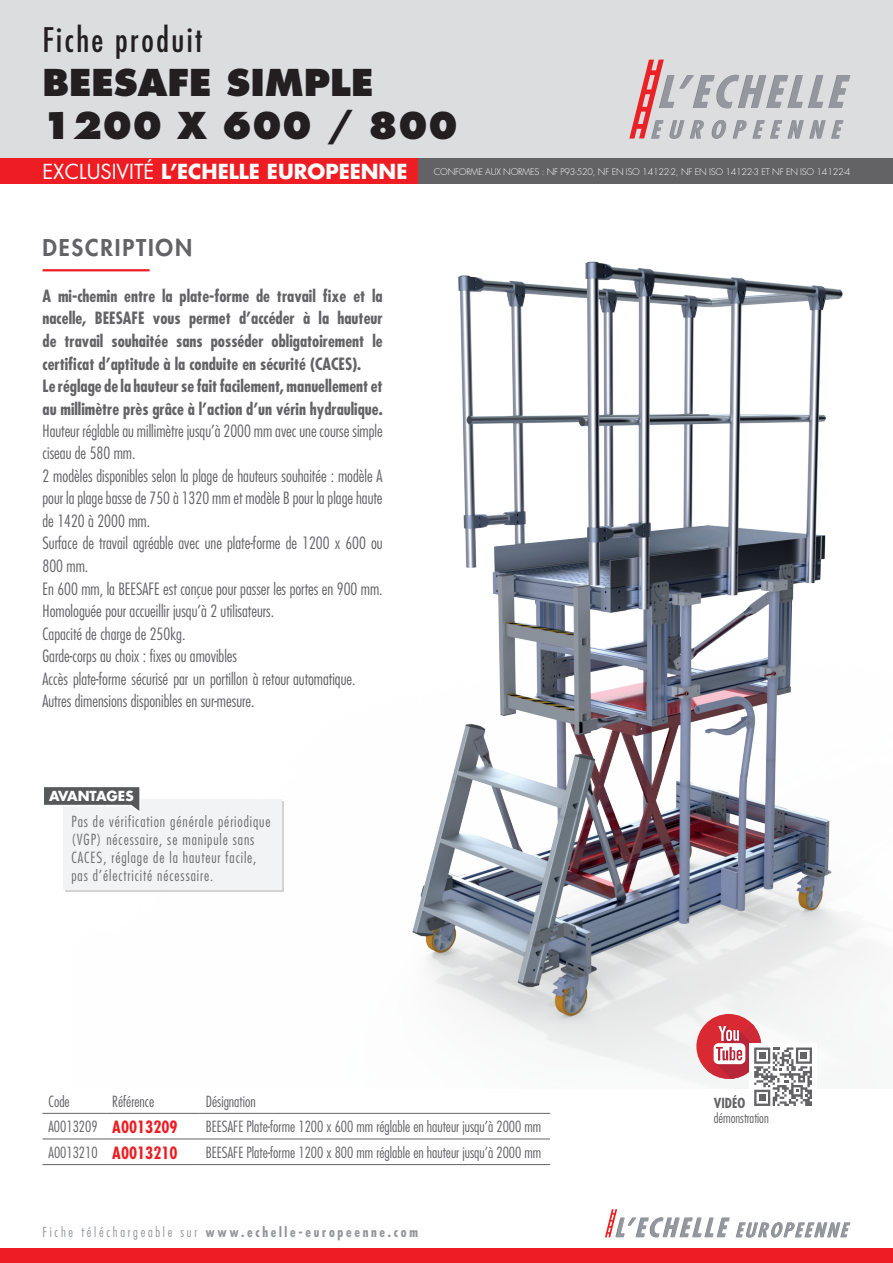
<style>
.page{position:relative;width:893px;height:1263px;background:#fff}
.page>*{position:absolute;margin:0;border:0;box-sizing:border-box;transform-origin:0 0}
.t1{font:800 36px/43.2px "Futura Std";color:#231f20}
.t2{font:condensed 33px "Futura Std";letter-spacing:.075em;color:#231f20}
.t3{font:800 22.5px "Futura Std";letter-spacing:.08em;color:#636366}
.t4{font:700 20.1px "Futura Std";color:#fff}
.t5{font:300 condensed 16.5px/22.5px "Futura Std";color:#636366}
.t6{font:700 condensed 16.5px/22.5px "Futura Std";color:#636366;text-align:right}
.t7{font:700 condensed 16.5px "Futura Std";color:#ee1d23}
.t8{font:300 condensed 15px "Futura Std";color:#636366}
.t9{font:300 condensed 15px/18px "Futura Std";letter-spacing:.06em;color:#6c6d70}
.t10{font:700 condensed 13.5px "Futura Std";letter-spacing:.2em;color:#939598}
.t11{font:300 condensed 13.5px "Futura Std";letter-spacing:.2em;color:#939598}
.t12{font:300 condensed 13.5px "Futura Std";color:#636366}
.t13{font:700 13.5px "Futura Std";color:#fff}
.t14{font:700 condensed 13.5px "Futura Std";color:#636366}
.t15{font:300 9px "Futura Std";letter-spacing:-.025em;color:#fff}
.s1{font-weight:400}
</style>
<div class="page">
<img style="left:71px;top:261px;width:795px;height:822px">
<div style="left:696px;top:1014px;width:65px;height:65px;background:#d92a34;border-radius:50%"></div>
<div style="left:749px;top:1043px;width:67px;height:67px;background:#fff"></div>
<svg style="left:706px;top:1023px;width:106px;height:83px"></svg>
<div style="left:759px;top:1052px;width:7px;height:7px;background:#636366"></div>
<div style="left:759px;top:1094px;width:7px;height:7px;background:#636366"></div>
<div style="left:800px;top:1052px;width:7px;height:7px;background:#636366"></div>
<hr style="left:43px;top:269px;width:107px;height:2px;background:#ee1d23">
<div style="left:65px;top:801px;width:219px;height:91px;background:#d3d2d2"></div>
<div style="left:63px;top:799px;width:219px;height:91px;background:#f2f3f4"></div>
<svg style="left:44px;top:785px;width:98px;height:28px"></svg>
<hr style="left:43px;top:1138px;width:63px;height:1px;background:#636366">
<hr style="left:106px;top:1138px;width:94px;height:1px;background:#636366">
<hr style="left:200px;top:1138px;width:350px;height:1px;background:#636366">
<hr style="left:43px;top:1164px;width:63px;height:1px;background:#636366">
<hr style="left:106px;top:1164px;width:94px;height:1px;background:#636366">
<hr style="left:200px;top:1164px;width:350px;height:1px;background:#636366">
<hr style="left:43px;top:1113px;width:63px;height:1px;background:#636366">
<hr style="left:106px;top:1113px;width:94px;height:1px;background:#636366">
<hr style="left:200px;top:1113px;width:350px;height:1px;background:#636366">
<div style="left:0;top:0;width:893px;height:171px;background:#dcdddf"></div>
<div style="left:0;top:1249px;width:893px;height:14px;background:#ee1d23"></div>
<div style="left:0;top:158px;width:893px;height:26px;background:#636366"></div>
<div style="left:0;top:158px;width:418px;height:26px;background:#ee1d23"></div>
<svg style="left:605px;top:1209px;width:245px;height:28px"></svg>
<svg style="left:629px;top:60px;width:221px;height:79px"></svg>
<h2 class="t2" style="left:43px;top:20px;width:161px">Fiche produit</h2>
<h1 class="t1" style="left:43px;top:60px;width:417px">BEESAFE SIMPLE<br>1200 X 600 / 800</h1>
<p class="t4" style="left:43px;top:158px;width:366px"><span class="s1">EXCLUSIVITÉ</span> ’L ECHELLE EUROPEENNE</p>
<p class="t15" style="left:434px;top:166px;width:418px">CONFORME AUX NORMES : NF P93-520, NF EN ISO 14122-2, NF EN ISO 14122-3 ET NF EN ISO 14122-4</p>
<h3 class="t3" style="left:43px;top:234px;width:151px">DESCRIPTION</h3>
<p class="t6" style="left:43px;top:285px;width:342px">A mi-chemin entre la plate-forme de travail fixe et la hauteur</p>
<p class="t6" style="left:43px;top:307px;width:45px">nacelle,</p>
<p class="t6" style="left:239px;top:307px;width:57px">’d accéder</p>
<p class="t6" style="left:319px;top:307px;width:12px">la</p>
<p class="t6" style="left:95px;top:307px;width:51px">BEESAFE</p>
<p class="t6" style="left:303px;top:307px;width:9px">à</p>
<p class="t6" style="left:189px;top:307px;width:43px">permet</p>
<p class="t6" style="left:153px;top:307px;width:29px">vous</p>
<p class="t6" style="left:43px;top:330px;width:342px;text-align:left">de<br>certificat ’d aptitude laà conduite en sécurité (CACES .( Leréglagedelahauteursefaitfacilement,manuellementet au millimètre près grâce ’là action ’d un vérin hydraulique.</p>
<p class="t5" style="left:43px;top:419px;width:342px">Hauteur réglable au millimètre jusqu à’ 2000 mm avec une course simple ciseau de 580 mm.<br>2 modèles disponibles selon la plage de hauteurs souhaitée : modèle A pour la plage basse de 750 à 1320 mm et modèle B pour la plage haute de 1420 à 2000 mm.<br>Surface de travail agréable avec une plate-forme de 1200 x 600 ou 800 mm.<br>En 600 mm la, BEESAFE est conçue pour passer les portes en 900 mm.<br>Homologuée pour accueillir jusqu 2à’ utilisateurs.<br>Capacité de charge de 250kg.<br>Garde-corps au choix : fixes ou amovibles<br>Accès plate-forme sécurisé par un portillon à retour automatique.<br>Autres dimensions disponibles en sur-mesure.</p>
<p class="t6" style="left:65px;top:330px;width:40px">travail</p>
<p class="t6" style="left:111px;top:330px;width:58px">souhaitée</p>
<p class="t6" style="left:211px;top:330px;width:54px">posséder</p>
<p class="t6" style="left:272px;top:330px;width:94px">obligatoirement</p>
<p class="t6" style="left:372px;top:330px;width:12px">le</p>
<p class="t6" style="left:176px;top:330px;width:28px">sans</p>
<p class="t13" style="left:49px;top:787px;width:86px">AVANTAGES</p>
<p class="t9" style="left:71px;top:813px;width:201px">Pas de vérification générale périodique (VGP) nécessaire, se manipule sans CACES, réglage de la hauteur facile, pas ’d électricité nécessaire.</p>
<p class="t8" style="left:49px;top:1093px;width:23px">Code</p>
<p class="t8" style="left:112px;top:1093px;width:43px">Référence</p>
<p class="t8" style="left:206px;top:1093px;width:51px">Désignation</p>
<p class="t8" style="left:49px;top:1118px;width:51px">A0013209</p>
<p class="t7" style="left:112px;top:1117px;width:67px">A0013209</p>
<p class="t8" style="left:206px;top:1118px;width:337px">BEESAFE Plate-forme 1200 x 600 mm réglable en hauteur jusqu à’ 2000 mm</p>
<p class="t8" style="left:49px;top:1143px;width:51px">A0013210</p>
<p class="t7" style="left:112px;top:1142px;width:67px">A0013210</p>
<p class="t8" style="left:206px;top:1143px;width:337px">BEESAFE Plate-forme 1200 x 800 mm réglable en hauteur jusqu à’ 2000 mm</p>
<p class="t11" style="left:43px;top:1224px;width:32px">Fiche</p>
<p class="t11" style="left:81px;top:1224px;width:92px">téléchargeable</p>
<p class="t11" style="left:181px;top:1224px;width:18px">sur</p>
<p class="t10" style="left:205px;top:1224px;width:214px">www.echelle-europeenne.com</p>
<p class="t14" style="left:714px;top:1095px;width:33px">VIDÉO</p>
<p class="t12" style="left:714px;top:1110px;width:57px">démonstration</p>
</div>
